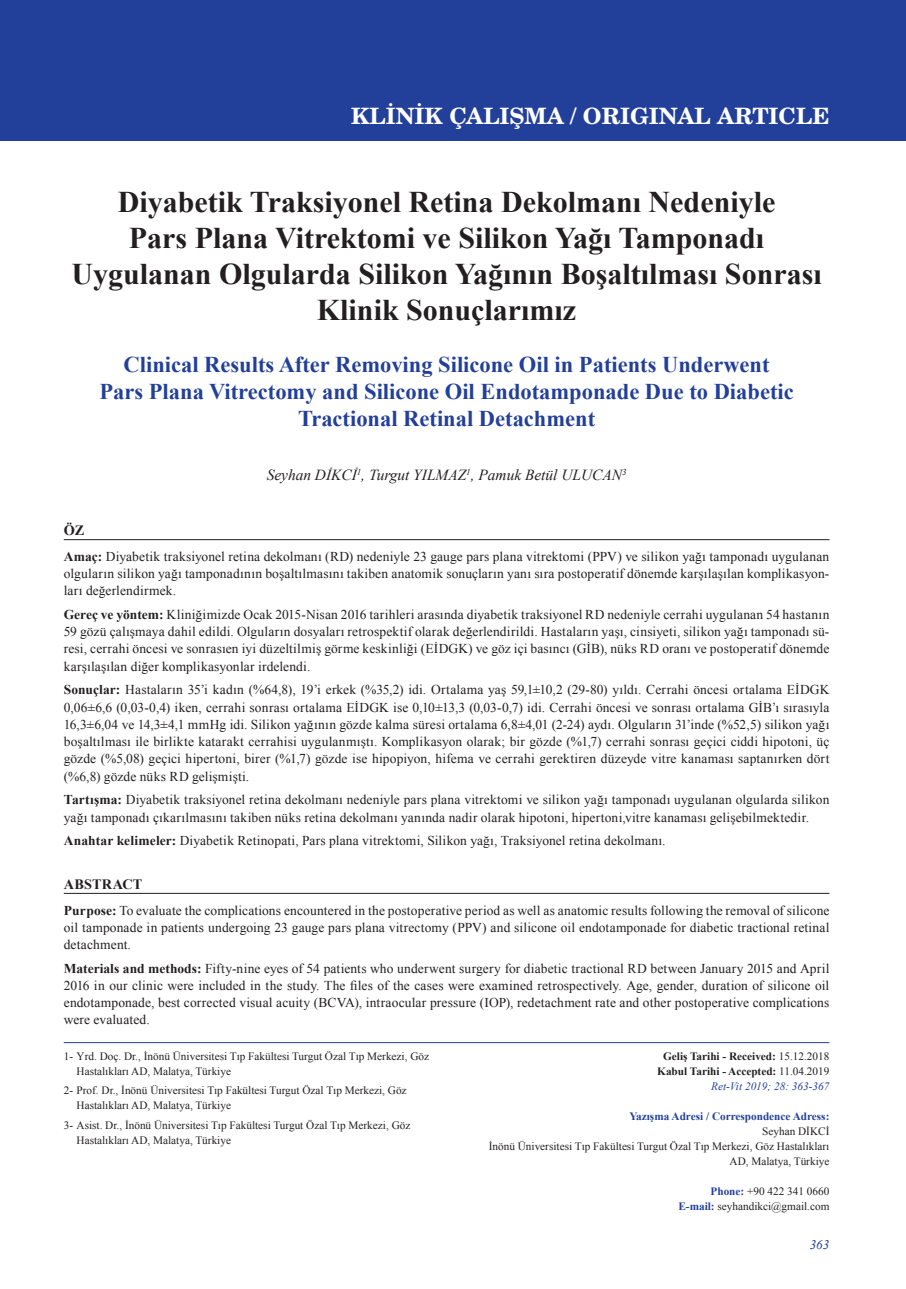
<style>
.page{position:relative;width:906px;height:1289px;background:#fff}
.page>*{position:absolute;margin:0;border:0;box-sizing:border-box;transform-origin:0 0}
.t1{font:700 30px/36px "Times New Roman";color:#231f20;text-align:center}
.t2{font:700 22.5px/27px "Times New Roman";color:#223f9a;text-align:center}
.t3{font:700 22.5px "Te X Gyre Schola";color:#fff}
.t4{font:italic 15.3px "Times New Roman";color:#231f20}
.t5{font:700 14.25px "Times New Roman";letter-spacing:.01em;color:#231f20}
.t6{font:13.5px/17.2px "Times New Roman";letter-spacing:.01em;color:#231f20;text-align:justify}
.t7{font:italic 13.2px "Times New Roman";color:#223f9a}
.t8{font:11.25px/15px "Times New Roman";color:#231f20}
.t9{font:700 11.25px/15px "Times New Roman";color:#231f20;text-align:right}
.t10{font:700 11.25px "Times New Roman";color:#223f9a}
.s1{font-weight:700}
.s2{font-weight:400}
.s3{font-weight:400;font-style:italic;color:#223f9a}
.s4{font-weight:700;color:#223f9a}
</style>
<div class="page">
<div style="left:0;top:0;width:906px;height:140px;background:#223f9a"></div>
<hr style="left:64px;top:1042px;width:765px;height:1px;background:#223f9a">
<hr style="left:64px;top:539px;width:765px;height:1px;background:#231f20">
<hr style="left:64px;top:893px;width:765px;height:1px;background:#231f20">
<h2 class="t3" style="left:351px;top:106px;width:480px">KLİNİK ÇALIŞMA / ORIGINAL ARTICLE</h2>
<h1 class="t1" style="left:71px;top:184px;width:751px">Diyabetik Traksiyonel Retina Dekolmanı Nedeniyle<br>Pars Plana Vitrektomi ve Silikon Yağı Tamponadı Uygulanan Olgularda Silikon Yağının Boşaltılması Sonrası Klinik Sonuçlarımız</h1>
<h2 class="t2" style="left:99px;top:351px;width:695px">Clinical Results After Removing Silicone Oil in Patients Underwent<br>Pars Plana Vitrectomy and Silicone Oil Endotamponade Due to Diabetic<br>Tractional Retinal Detachment</h2>
<p class="t4" style="left:267px;top:466px;width:361px">Seyhan DİKCİ<sup>1</sup>, Turgut YILMAZ<sup>1</sup>, Pamuk Betül ULUCAN<sup>3</sup></p>
<p class="t5" style="left:64px;top:522px;width:22px">ÖZ</p>
<p class="t6" style="left:64px;top:547px;width:767px"><span class="s1">Amaç:</span> Diyabetik traksiyonel retina dekolmanı (RD) nedeniyle 23 gauge pars plana vitrektomi (PPV) ve silikon yağı tamponadı uygulanan olguların silikon yağı tamponadının boşaltılmasını takiben anatomik sonuçların yanı sıra postoperatif dönemde karşılaşılan komplikasyon&shy;ları değerlendirmek.</p>
<p class="t6" style="left:64px;top:605px;width:767px"><span class="s1">Gereç ve yöntem:</span> Kliniğimizde Ocak 2015-Nisan 2016 tarihleri arasında diyabetik traksiyonel RD nedeniyle cerrahi uygulanan 54 hastanın 59 gözü çalışmaya dahil edildi. Olguların dosyaları retrospektif olarak değerlendirildi. Hastaların yaşı, cinsiyeti, silikon yağı tamponadı sü&shy;resi, cerrahi öncesi ve sonrasıen iyi düzeltilmiş görme keskinliği (EİDGK) ve göz içi basıncı (GİB), nüks RD oranı ve postoperatif dönemde karşılaşılan diğer komplikasyonlar irdelendi.</p>
<p class="t6" style="left:64px;top:681px;width:767px"><span class="s1">Sonuçlar:</span> Hastaların 35’i kadın (%64,8), 19’i erkek (%35,2) idi. Ortalama yaş 59,1±10,2 (29-80) yıldı. Cerrahi öncesi ortalama EİDGK 0,06±6,6 (0,03-0,4) iken, cerrahi sonrası ortalama EİDGK ise 0,10±13,3 (0,03-0,7) idi. Cerrahi öncesi ve sonrası ortalama GİB’ı sırasıyla 16,3±6,04 ve 14,3±4,1 mmHg idi. Silikon yağının gözde kalma süresi ortalama 6,8±4,01 (2-24) aydı. Olguların 31’inde (%52,5) silikon yağı boşaltılması ile birlikte katarakt cerrahisi uygulanmıştı. Komplikasyon olarak; bir gözde (%1,7) cerrahi sonrası geçici ciddi hipotoni, üç gözde (%5,08) geçici hipertoni, birer (%1,7) gözde ise hipopiyon, hifema ve cerrahi gerektiren düzeyde vitre kanaması saptanırken dört (%6,8) gözde nüks RD gelişmişti.</p>
<p class="t6" style="left:64px;top:791px;width:767px"><span class="s1">Tartışma:</span> Diyabetik traksiyonel retina dekolmanı nedeniyle pars plana vitrektomi ve silikon yağı tamponadı uygulanan olgularda silikon yağı tamponadı çıkarılmasını takiben nüks retina dekolmanı yanında nadir olarak hipotoni, hipertoni,vitre kanaması gelişebilmektedir.</p>
<p class="t6" style="left:64px;top:832px;width:603px"><span class="s1">Anahtar kelimeler:</span> Diyabetik Retinopati, Pars plana vitrektomi, Silikon yağı, Traksiyonel retina dekolmanı.</p>
<p class="t5" style="left:64px;top:876px;width:80px">ABSTRACT</p>
<p class="t6" style="left:64px;top:901px;width:767px"><span class="s1">Purpose:</span> To evaluate the complications encountered in the postoperative period as well as anatomic results following the removal of silicone oil tamponade in patients undergoing 23 gauge pars plana vitrectomy (PPV) and silicone oil endotamponade for diabetic tractional retinal detachment.</p>
<p class="t6" style="left:64px;top:959px;width:767px"><span class="s1">Materials and methods:</span> Fifty-nine eyes of 54 patients who underwent surgery for diabetic tractional RD between January 2015 and April 2016 in our clinic were included in the study. The files of the cases were examined retrospectively. Age, gender, duration of silicone oil endotamponade, best corrected visual acuity (BCVA), intraocular pressure (IOP), redetachment rate and other postoperative complications were evaluated.</p>
<p class="t8" style="left:77px;top:1048px;width:354px;text-indent:-13px">1- Yrd. Doç. Dr., İnönü Üniversitesi Tıp Fakültesi Turgut Özal Tıp Merkezi, Göz<br>Hastalıkları AD, Malatya, Türkiye</p>
<p class="t8" style="left:77px;top:1082px;width:331px;text-indent:-13px">2- Prof. Dr., İnönü Üniversitesi Tıp Fakültesi Turgut Özal Tıp Merkezi, Göz<br>Hastalıkları AD, Malatya, Türkiye</p>
<p class="t8" style="left:77px;top:1117px;width:335px;text-indent:-13px">3- Asist. Dr., İnönü Üniversitesi Tıp Fakültesi Turgut Özal Tıp Merkezi, Göz<br>Hastalıkları AD, Malatya, Türkiye</p>
<p class="t9" style="left:657px;top:1048px;width:174px">Geliş Tarihi - Received: <span class="s2">15.12.2018<br></span>Kabul Tarihi - Accepted: <span class="s2">11.04.2019<br></span><span class="s3">Ret-Vit 2019; 28: 363-367</span></p>
<p class="t10" style="left:629px;top:1109px;width:201px">Yazışma Adresi / Correspondence Adress:</p>
<p class="t8" style="left:489px;top:1123px;width:342px;text-align:right">Seyhan DİKCİ<br>İnönü Üniversitesi Tıp Fakültesi Turgut Özal Tıp Merkezi, Göz Hastalıkları<br>AD, Malatya, Türkiye</p>
<p class="t8" style="left:678px;top:1183px;width:152px;text-align:right"><span class="s4">Phone:</span> +90 422 341 0660<br><span class="s4">E-mail:</span> seyhandikci@gmail.com</p>
<p class="t7" style="left:809px;top:1237px;width:21px">363</p>
</div>
